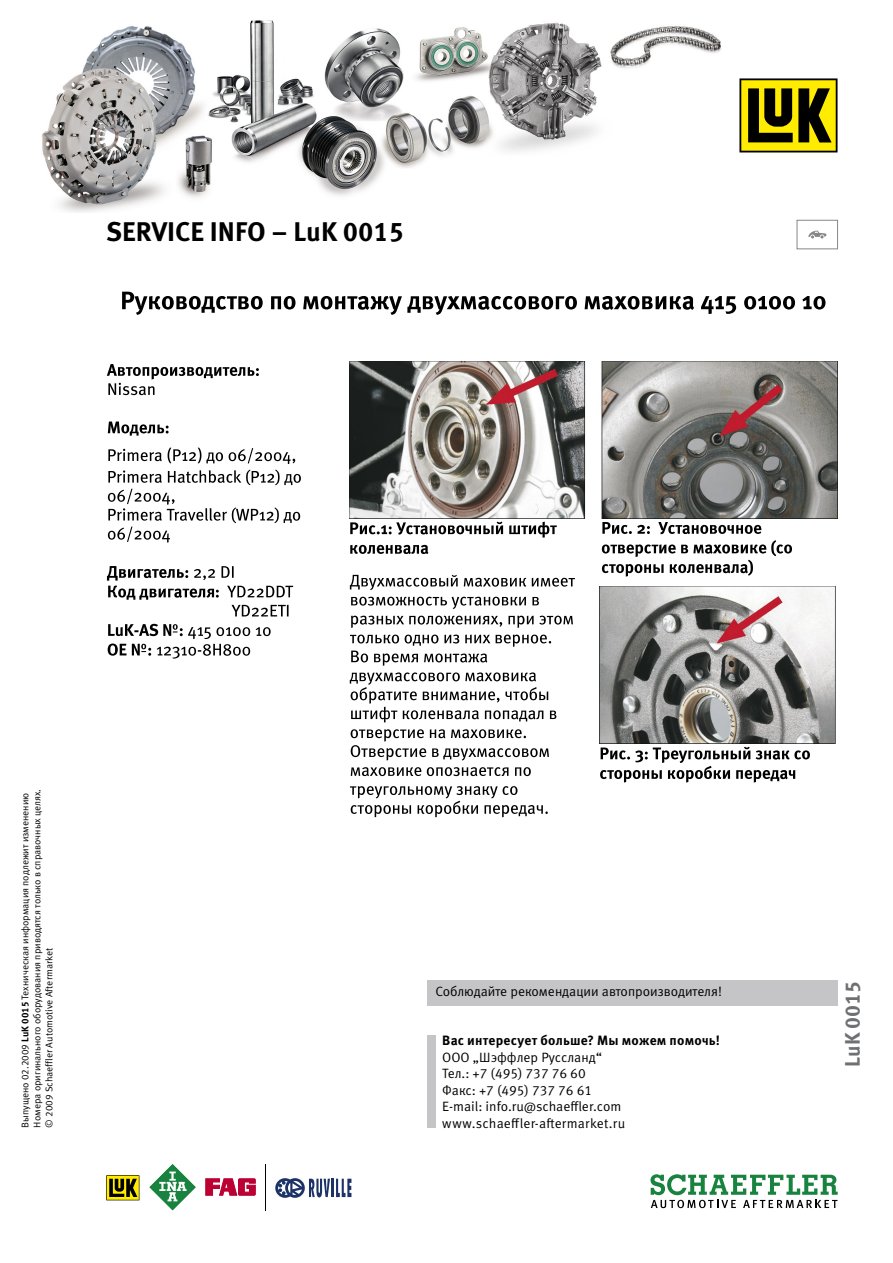
<style>
.page{position:relative;width:893px;height:1263px;background:#fff}
.page>*{position:absolute;margin:0;border:0;box-sizing:border-box;transform-origin:0 0}
.t1{font:700 27px "Meta Pro";color:#000}
.t2{font:700 21px "Meta Pro";color:#6f7072}
.t3{font:13.5px/16.5px "Meta Pro Norm";color:#000}
.t4{font:700 13.5px "Meta Pro";letter-spacing:.015em;color:#000}
.t5{font:9.75px/12px "Meta Pro Norm";color:#000}
.s1{font-family:"Meta Pro";font-weight:700}
</style>
<div class="page">
<svg style="left:122px;top:292px;width:572px;height:23px"></svg>
<svg style="left:701px;top:296px;width:124px;height:18px"></svg>
<svg style="left:107px;top:364px;width:194px;height:294px"></svg>
<img style="left:349px;top:361px;width:489px;height:157px">
<svg style="left:350px;top:522px;width:207px;height:32px"></svg>
<svg style="left:602px;top:522px;width:190px;height:55px"></svg>
<img style="left:599px;top:586px;width:237px;height:157px">
<svg style="left:600px;top:747px;width:210px;height:35px"></svg>
<svg style="left:350px;top:575px;width:225px;height:242px"></svg>
<div style="left:427px;top:1035px;width:9px;height:93px;background:#c5c5c7"></div>
<div style="left:427px;top:981px;width:411px;height:25px;background:#c5c5c7"></div>
<div style="left:797px;top:220px;width:41px;height:29px;border:1px solid #868788"></div>
<svg style="left:808px;top:231px;width:18px;height:7px"></svg>
<svg style="left:106px;top:1175px;width:33px;height:25px"></svg>
<svg style="left:149px;top:1164px;width:47px;height:47px"></svg>
<svg style="left:206px;top:1178px;width:50px;height:17px"></svg>
<hr style="left:265px;top:1164px;width:1px;height:46px;background:#000">
<svg style="left:275px;top:1178px;width:76px;height:20px"></svg>
<svg style="left:650px;top:1174px;width:188px;height:34px"></svg>
<img style="left:42px;top:20px;width:796px;height:192px">
<svg style="left:739px;top:78px;width:98px;height:74px;background:#847a02"></svg>
<h1 class="t1" style="left:106px;top:210px;width:299px">SERVICE INFO – LuK 0015</h1>
<p class="t5" style="left:19px;top:1127px;width:340px;rotate:-90deg">Выпущено 02.2009 <span class="s1">LuK 0015</span> Техническая информация подлежит изменению<br>Номера оригинального оборудования приводятся только в справочных целях. © 2009 Schaeffler Automotive Aftermarket</p>
<h3 class="t3" style="left:436px;top:982px;width:288px">Соблюдайте рекомендации автопроизводителя!</h3>
<h3 class="t4" style="left:442px;top:1030px;width:279px">Вас интересует больше? Мы можем помочь!</h3>
<h3 class="t3" style="left:442px;top:1048px;width:184px">ООО „Шэффлер Руссланд“<br>Тел.: +7 (495) 737 76 60<br>Факс: +7 (495) 737 76 61<br>E-mail: info.ru@schaeffler.com www.schaeffler-aftermarket.ru</h3>
<h2 class="t2" style="left:836px;top:1067px;width:88px;rotate:-90deg">LuK 0015</h2>
</div>
